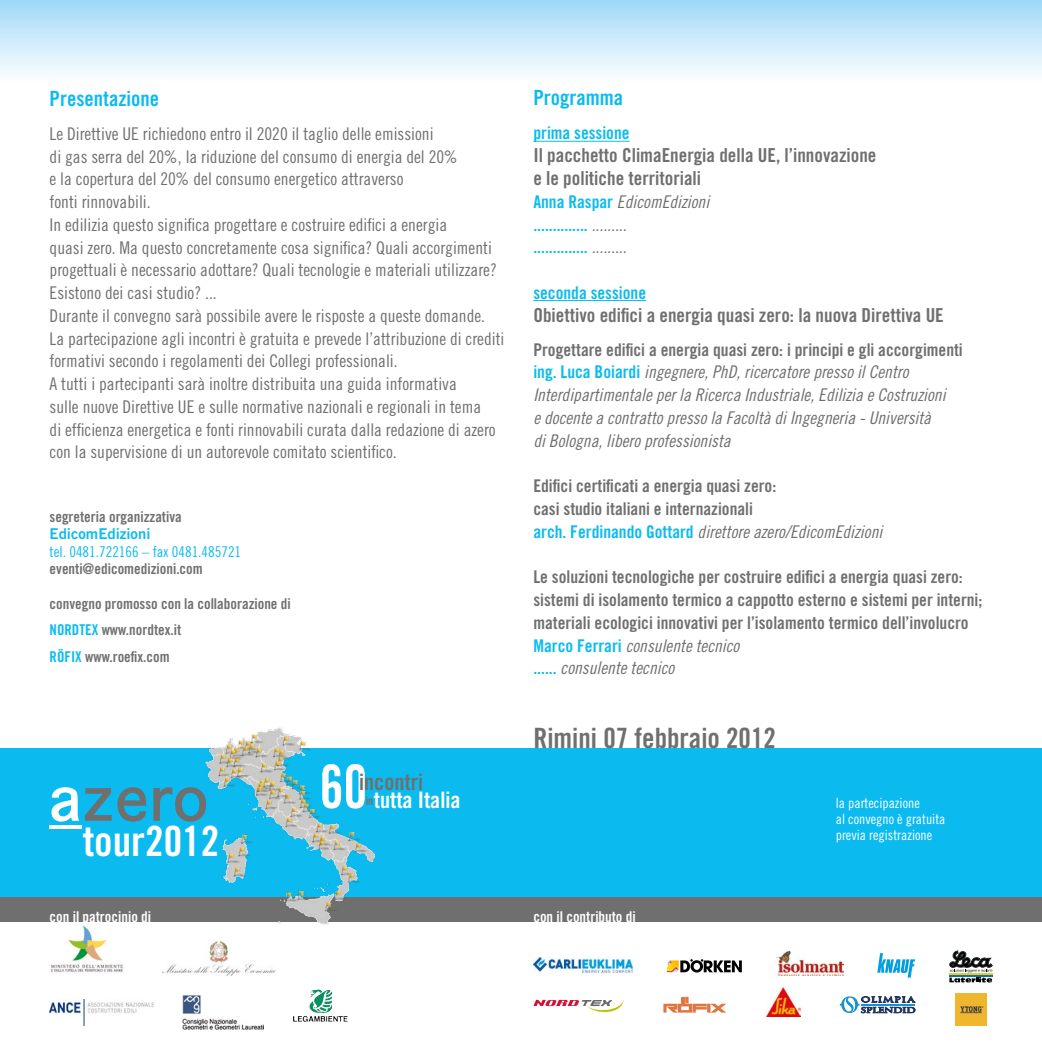
<style>
.page{position:relative;width:1042px;height:1042px;background:#fff}
.page>*{position:absolute;margin:0;border:0;box-sizing:border-box;transform-origin:0 0}
.t1{font:60.2px "Trade Gothic Bold Cond Twenty";color:#fff;scale:.89 1}
.t2{font:41.65px "Trade Gothic Bold Cond Twenty";color:#fff}
.t3{font:28px "Trade Gothic Bold Cond Twenty";color:#6f6f6f}
.t4{font:22.57px "Trade Gothic Bold Cond Twenty";color:#fff}
.t5{font:22.57px "Trade Gothic Bold Cond Twenty";color:#6f6f6f}
.t6{font:21px "Trade Gothic Bold Cond Twenty";color:#0bbbef}
.t7{font:19.25px/22.8px "Trade Gothic Bold Cond Twenty";color:#6f6f6f}
.t8{font:17.5px/22.8px "Trade Gothic Cond Eighteen";color:#6f6f6f}
.t9{font:17.5px/22.8px "Trade Gothic Cond Eighteen Obl";color:#6f6f6f}
.t10{font:17.5px/22.8px "Trade Gothic Bold Cond Twenty";color:#6f6f6f}
.t11{font:17.5px/22.8px "Trade Gothic Bold Cond Twenty";color:#0bbbef}
.t12{font:14.88px/26.2px "Trade Gothic Bold Cond Twenty";color:#6f6f6f}
.t13{font:14.88px "Trade Gothic Bold Cond Twenty";color:#fff}
.t14{font:14.88px "Trade Gothic Cond Eighteen";color:#0bbbef}
.t15{font:14.88px "Trade Gothic Bold Two";color:#0bbbef}
.t16{font:14px/15.8px "Trade Gothic Cond Eighteen";color:#fff}
.t17{font:11.72px "Trade Gothic Bold Cond Twenty";color:#6f6f6f}
.s1{color:#0bbbef}
.s2{font-family:"Trade Gothic Bold Cond Twenty";color:#0bbbef}
.s3{font-family:"Trade Gothic Cond Eighteen Obl";color:#6f6f6f}
</style>
<div class="page">
<div style="left:0;top:748px;width:1042px;height:149px;background:#0bbbef"></div>
<div style="left:0;top:897px;width:1042px;height:24px;background:#6f6f6f"></div>
<div style="left:0;top:0;width:1042px;height:84px;background:linear-gradient(to bottom,#9fd8f8,#fff)"></div>
<hr style="left:533px;top:141px;width:96px;height:1px;background:#0bbbef">
<hr style="left:533px;top:300px;width:113px;height:1px;background:#0bbbef">
<img style="left:51px;top:925px;width:72px;height:47px">
<img style="left:162px;top:941px;width:113px;height:35px">
<img style="left:309px;top:989px;width:24px;height:24px">
<img style="left:50px;top:999px;width:103px;height:26px">
<img style="left:182px;top:995px;width:82px;height:34px">
<img style="left:533px;top:957px;width:99px;height:15px">
<svg style="left:667px;top:959px;width:75px;height:13px"></svg>
<img style="left:776px;top:951px;width:67px;height:24px">
<svg style="left:877px;top:953px;width:38px;height:24px"></svg>
<svg style="left:949px;top:951px;width:44px;height:31px"></svg>
<svg style="left:533px;top:999px;width:91px;height:13px"></svg>
<svg style="left:663px;top:997px;width:63px;height:15px"></svg>
<img style="left:766px;top:987px;width:34px;height:30px">
<svg style="left:840px;top:996px;width:75px;height:17px"></svg>
<img style="left:955px;top:994px;width:31px;height:31px">
<svg style="left:51px;top:787px;width:28px;height:34px"></svg>
<svg style="left:153px;top:787px;width:52px;height:34px"></svg>
<svg style="left:85px;top:787px;width:61px;height:34px"></svg>
<svg style="left:49px;top:825px;width:33px;height:3px"></svg>
<img style="left:205px;top:727px;width:170px;height:198px">
<p class="t6" style="left:50px;top:86px;width:111px">Presentazione</p>
<p class="t8" style="left:50px;top:122px;width:456px">Le Direttive UE richiedono entro il 2020 il taglio delle emissioni<br>di gas serra del 20%, la riduzione del consumo di energia del 20%<br>e la copertura del 20% del consumo energetico attraverso<br>fonti rinnovabili.<br>In edilizia questo significa progettare e costruire edifici a energia<br>quasi zero. Ma questo concretamente cosa significa? Quali accorgimenti progettuali è necessario adottare? Quali tecnologie e materiali utilizzare?<br>Esistono dei casi studio? ...<br>Durante il convegno sarà possibile avere le risposte a queste domande.<br>La partecipazione agli incontri è gratuita e prevede l’attribuzione di crediti formativi secondo i regolamenti dei Collegi professionali.<br>A tutti i partecipanti sarà inoltre distribuita una guida informativa<br>sulle nuove Direttive UE e sulle normative nazionali e regionali in tema<br>di efficienza energetica e fonti rinnovabili curata dalla redazione di azero con la supervisione di un autorevole comitato scientifico.</p>
<p class="t12" style="left:50px;top:503px;width:134px">segreteria organizzativa</p>
<p class="t15" style="left:50px;top:524px;width:102px">EdicomEdizioni</p>
<p class="t14" style="left:50px;top:542px;width:193px">tel. 0481.722166 – fax 0481.485721</p>
<p class="t12" style="left:50px;top:555px;width:155px">eventi@edicomedizioni.com</p>
<p class="t12" style="left:50px;top:590px;width:243px">convegno promosso con la collaborazione di <span class="s1">nordtex</span> www.nordtex.it<br><span class="s1">röfix</span> www.roefix.com</p>
<h2 class="t2" style="left:83px;top:816px;width:138px">tour2012</h2>
<h1 class="t1" style="left:320px;top:750px;width:55px">60</h1>
<p class="t5" style="left:359px;top:768px;width:66px">incontri</p>
<p class="t4" style="left:374px;top:786px;width:88px">tutta Italia</p>
<p class="t17" style="left:366px;top:793px;width:9px">in</p>
<p class="t6" style="left:533px;top:85px;width:91px">Programma</p>
<p class="t11" style="left:533px;top:122px;width:98px">prima sessione</p>
<p class="t7" style="left:533px;top:144px;width:345px">Il pacchetto ClimaEnergia della UE, l’innovazione e le politiche territoriali</p>
<p class="t9" style="left:533px;top:190px;width:177px"><span class="s2">Anna Raspar</span> EdicomEdizioni</p>
<p class="t11" style="left:533px;top:213px;width:95px">.............. <span class="s3">......... </span>.............. <span class="s3">.........</span></p>
<p class="t11" style="left:533px;top:281px;width:114px">seconda sessione</p>
<p class="t7" style="left:533px;top:303px;width:410px">Obiettivo edifici a energia quasi zero: la nuova Direttiva UE</p>
<p class="t10" style="left:533px;top:338px;width:431px">Progettare edifici a energia quasi zero: i principi e gli accorgimenti</p>
<p class="t9" style="left:533px;top:361px;width:414px"><span class="s2">ing. Luca Boiardi</span> ingegnere, PhD, ricercatore presso il Centro Interdipartimentale per la Ricerca Industriale, Edilizia e Costruzioni e docente a contratto presso la Facoltà di Ingegneria - Università di Bologna, libero professionista</p>
<p class="t10" style="left:533px;top:474px;width:244px">Edifici certificati a energia quasi zero: casi studio italiani e internazionali</p>
<p class="t9" style="left:533px;top:520px;width:350px"><span class="s2">arch. Ferdinando Gottard</span> direttore azero/EdicomEdizioni</p>
<p class="t10" style="left:533px;top:565px;width:450px">Le soluzioni tecnologiche per costruire edifici a energia quasi zero: sistemi di isolamento termico a cappotto esterno e sistemi per interni; materiali ecologici innovativi per l’isolamento termico dell’involucro</p>
<p class="t9" style="left:533px;top:634px;width:208px"><span class="s2">Marco Ferrari</span> consulente tecnico <span class="s2">......</span> consulente tecnico</p>
<h3 class="t3" style="left:533px;top:721px;width:244px">Rimini 07 febbraio 2012</h3>
<p class="t16" style="left:836px;top:795px;width:111px">la partecipazione<br>al convegno è gratuita previa registrazione</p>
<p class="t13" style="left:50px;top:907px;width:103px">con il patrocinio di</p>
<p class="t13" style="left:533px;top:907px;width:104px">con il contributo di</p>
</div>
